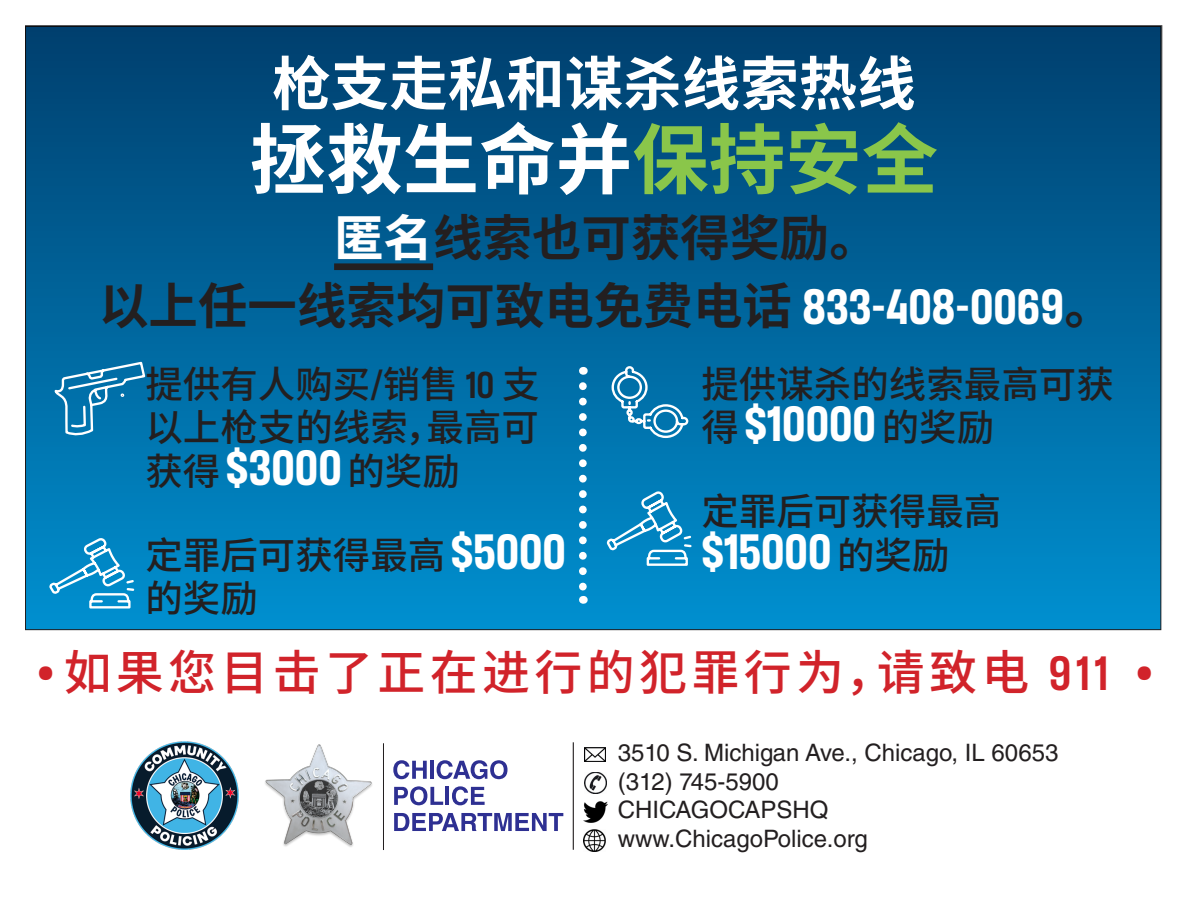
<style>
.page{position:relative;width:1188px;height:918px;background:#fff}
.page>*{position:absolute;margin:0;border:0;box-sizing:border-box;transform-origin:0 0}
.t1{font:700 76.5px "Noto Sans CJ Ksc";color:#fff}
.t2{font:700 58.5px "Noto Sans CJ Ksc";color:#fff}
.t3{font:700 49.5px "Noto Sans CJ Ksc";color:#231f20}
.cash_values{font:700 49.5px "Masifa Cn";color:#fff}
.t4{font:500 48px "Noto Sans CJ Ksc";letter-spacing:.09em;color:#d1232a}
.cash_values-2{font:500 37.5px/43.5px "Noto Sans CJ Ksc";color:#231f20;text-align:justify}
.t5{font:24px "Helvetica LT Std";color:#231f20}
.s1{color:#8ac64a}
.s2{color:#fff}
.s3{font-family:"Masifa Cn";color:#fff}
.s4{font-family:"Masifa Cn"}
.s5{font-family:"Masifa Cn";font-weight:700;font-size:49.5px;color:#fff}
.s6{font-family:"Noto Sans CJ Ksc";font-weight:500;font-size:37.5px;color:#231f20}
</style>
<div class="page">
<div style="left:26px;top:26px;width:1136px;height:604px;background:linear-gradient(to bottom,#003f6e,#0090cf)"></div>
<svg style="left:393px;top:760px;width:34px;height:19px"></svg>
<hr style="left:430px;top:761px;width:4px;height:18px;background:#2e3092">
<svg style="left:437px;top:760px;width:71px;height:19px"></svg>
<svg style="left:394px;top:786px;width:49px;height:19px"></svg>
<hr style="left:446px;top:787px;width:3px;height:18px;background:#2e3092">
<svg style="left:452px;top:786px;width:33px;height:19px"></svg>
<svg style="left:394px;top:813px;width:169px;height:18px"></svg>
<hr style="left:383px;top:743px;width:1px;height:107px;background:#231f20">
<img style="left:265px;top:744px;width:107px;height:103px">
<img style="left:131px;top:742px;width:108px;height:108px">
<img style="left:583px;top:829px;width:22px;height:22px">
<img style="left:585px;top:772px;width:21px;height:21px">
<img style="left:583px;top:802px;width:25px;height:20px">
<img style="left:585px;top:747px;width:21px;height:14px">
<hr style="left:573px;top:742px;width:1px;height:108px;background:#231f20">
<div style="left:334px;top:263px;width:99px;height:7px;background:#231f20"></div>
<svg style="left:47px;top:536px;width:89px;height:74px;background:#289bcf"></svg>
<svg style="left:53px;top:360px;width:94px;height:75px;background:#2384b5"></svg>
<svg style="left:605px;top:489px;width:88px;height:78px;background:#2895c9"></svg>
<svg style="left:610px;top:365px;width:80px;height:74px;background:#2c89b9"></svg>
<svg style="left:579px;top:386px;width:8px;height:218px"></svg>
<p class="t2" style="left:272px;top:51px;width:645px">枪支走私和谋杀线索热线</p>
<p class="t1" style="left:250px;top:117px;width:690px">拯救生命并<span class="s1">保持安全</span></p>
<p class="t3" style="left:334px;top:210px;width:546px"><span class="s2">匿名</span>线索也可获得奖励。</p>
<p class="t3" style="left:99px;top:278px;width:1016px">以上任一线索均可致电免费电话 <span class="s3">833-408-0069</span>。</p>
<p class="cash_values-2" style="left:145px;top:363px;width:396px">提供有人购买<span class="s4">/</span>销售 <span class="s4">10</span> 支以上枪支的线索，最高可获得<span class="s5">$3000</span>的奖励</p>
<p class="cash_values-2" style="left:145px;top:534px;width:422px">定罪后可获得最高<span class="s5">$5000</span>的奖励</p>
<p class="cash_values-2" style="left:701px;top:363px;width:414px">提供谋杀的线索最高可获</p>
<p class="cash_values" style="left:701px;top:395px;width:294px"><span class="s6">得</span>$10000<span class="s6">的奖励</span></p>
<p class="cash_values-2" style="left:701px;top:490px;width:301px">定罪后可获得最高</p>
<p class="cash_values" style="left:701px;top:522px;width:250px">$15000<span class="s6">的奖励</span></p>
<p class="t4" style="left:29px;top:646px;width:1130px"><span class="s4">•</span>如果您目击了正在进行的犯罪行为，请致电 <span class="s4">911 •</span></p>
<p class="t5" style="left:618px;top:739px;width:442px">3510 S. Michigan Ave., Chicago, IL 60653</p>
<p class="t5" style="left:618px;top:767px;width:162px">(312) 745-5900</p>
<p class="t5" style="left:618px;top:796px;width:212px">CHICAGOCAPSHQ</p>
<p class="t5" style="left:618px;top:824px;width:251px">www.ChicagoPolice.org</p>
</div>
